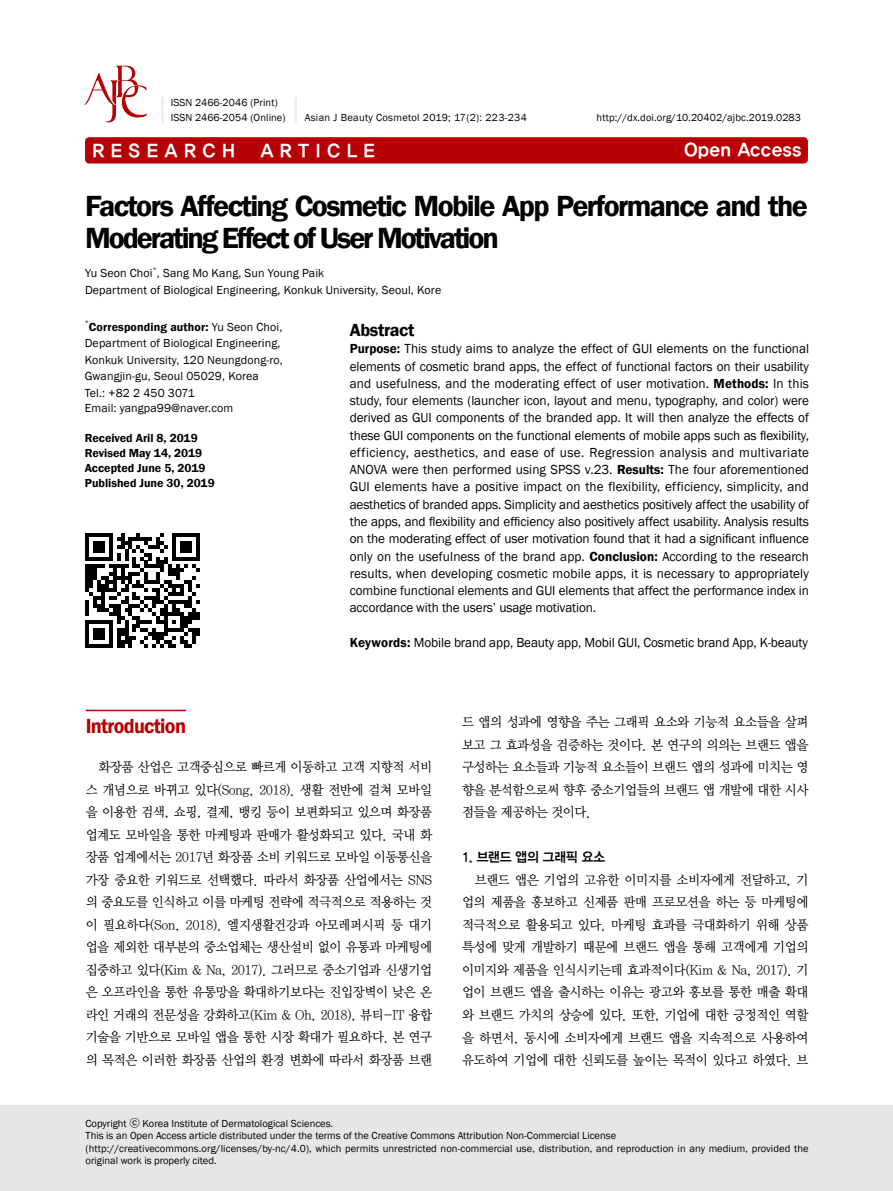
<style>
.page{position:relative;width:893px;height:1191px;background:#fff}
.page>*{position:absolute;margin:0;border:0;box-sizing:border-box;transform-origin:0 0}
.t1{font:600 30px/31.5px "Franklin Gothic";letter-spacing:-.055em;color:#000}
.t2{font:600 21px "Franklin Gothic";letter-spacing:-.035em;color:#b60005;scale:.96 1}
.t3{font:18px "YDIYGO350";color:#fff}
.t4{font:600 18px "Franklin Gothic";letter-spacing:-.02em;color:#000}
.t5{font:13.5px/17.2px "Franklin Gothic";letter-spacing:-.01em;color:#000;text-align:justify}
.t6{font:13.5px/22.5px "YDIY Mj O330";letter-spacing:-.035em;color:#000;text-align:justify;scale:.95 1}
.t7{font:13.5px "YDIYGO340";letter-spacing:-.02em;color:#000;scale:.95 1}
.t8{font:12px/16.5px "Franklin Gothic";letter-spacing:.01em;color:#000}
.t9{font:600 12px/15px "Franklin Gothic";color:#000}
.t10{font:10.5px/12.6px "Franklin Gothic";letter-spacing:.005em;color:#000}
.t11{font:10.5px "Franklin Gothic";letter-spacing:.03em;color:#000}
.t12{font:7.05px "Franklin Gothic";color:#000}
.s1{font-weight:600}
.s2{font-family:"YDIYGO330"}
</style>
<div class="page">
<div style="left:85px;top:137px;width:723px;height:26px;background:#b60005;border-radius:4px"></div>
<hr style="left:86px;top:709px;width:100px;height:2px;background:#b60005">
<div style="left:0;top:1106px;width:893px;height:85px;background:#e6e6e6"></div>
<svg style="left:84px;top:66px;width:63px;height:56px"></svg>
<hr style="left:294px;top:97px;width:3px;height:25px;background:#efefef">
<hr style="left:161px;top:97px;width:3px;height:25px;background:#efefef">
<svg style="left:85px;top:533px;width:115px;height:114px"></svg>
<p class="t10" style="left:171px;top:95px;width:116px;line-height:15px">ISSN 2466-2046 (Print)<br>ISSN 2466-2054 (Online)</p>
<p class="t11" style="left:305px;top:111px;width:224px">Asian J Beauty Cosmetol 2019; 17(2): 223-234</p>
<p class="t10" style="left:597px;top:111px;width:206px">http://dx.doi.org/10.20402/ajbc.2019.0283</p>
<h3 class="t3" style="left:92px;top:141px;width:144px">R E S E A R C H</h3>
<h3 class="t3" style="left:260px;top:141px;width:116px">A R T I C L E</h3>
<h3 class="t3" style="left:684px;top:140px;width:119px">Open Access</h3>
<h1 class="t1" style="left:85px;top:191px;width:724px">Factors Affecting Cosmetic Mobile App Performance and the<br>Moderating Effect of User Motivation</h1>
<p class="t8" style="left:85px;top:265px;width:241px">Yu Seon Choi , Sang Mo Kang, Sun Young Paik</p>
<p class="t12" style="left:153px;top:265px;width:6px">*</p>
<p class="t8" style="left:85px;top:282px;width:358px">Department of Biological Engineering, Konkuk University, Seoul, Kore</p>
<p class="t12" style="left:85px;top:318px;width:6px">*</p>
<p class="t8" style="left:85px;top:318px;width:200px;text-indent:4px"><span class="s1">Corresponding author:</span> Yu Seon Choi, Department of Biological Engineering, Konkuk University, 120 Neungdong-ro, Gwangjin-gu, Seoul 05029, Korea<br>Tel.: +82 2 450 3071</p>
<p class="t8" style="left:85px;top:399px;width:150px">Email: yangpa99@naver.com</p>
<p class="t9" style="left:85px;top:430px;width:131px">Received Aril 8, 2019<br>Revised May 14, 2019<br>Accepted June 5, 2019<br>Published June 30, 2019</p>
<h3 class="t4" style="left:350px;top:318px;width:66px">Abstract</h3>
<p class="t5" style="left:350px;top:340px;width:461px"><span class="s1">Purpose:</span> This study aims to analyze the effect of GUI elements on the functional elements of cosmetic brand apps, the effect of functional factors on their usability and usefulness, and the moderating effect of user motivation. <span class="s1">Methods:</span> In this study, four elements (launcher icon, layout and menu, typography, and color) were derived as GUI components of the branded app. It will then analyze the effects of these GUI components on the functional elements of mobile apps such as flexibility, efficiency, aesthetics, and ease of use. Regression analysis and multivariate ANOVA were then performed using SPSS v.23. <span class="s1">Results:</span> The four aforementioned GUI elements have a positive impact on the flexibility, efficiency, simplicity, and aesthetics of branded apps. Simplicity and aesthetics positively affect the usability of the apps, and flexibility and efficiency also positively affect usability. Analysis results on the moderating effect of user motivation found that it had a significant influence only on the usefulness of the brand app. <span class="s1">Conclusion:</span> According to the research results, when developing cosmetic mobile apps, it is necessary to appropriately combine functional elements and GUI elements that affect the performance index in accordance with the users’ usage motivation.</p>
<p class="t5" style="left:350px;top:634px;width:460px"><span class="s1">Keywords:</span> Mobile brand app, Beauty app, Mobil GUI, Cosmetic brand App, K-beauty</p>
<h2 class="t2" style="left:86px;top:713px;width:106px">Introduction</h2>
<p class="t6" style="left:86px;top:756px;width:366px;text-indent:13px">화장품 산업은 고객중심으로 빠르게 이동하고 고객 지향적 서비 스 개념으로 바뀌고 있다(Song, 2018). 생활 전반에 걸쳐 모바일 을 이용한 검색, 쇼핑, 결제, 뱅킹 등이 보편화되고 있으며 화장품 업계도 모바일을 통한 마케팅과 판매가 활성화되고 있다. 국내 화 장품 업계에서는 2017년 화장품 소비 키워드로 모바일 이동통신을 가장 중요한 키워드로 선택했다. 따라서 화장품 산업에서는 SNS 의 중요도를 인식하고 이를 마케팅 전략에 적극적으로 적용하는 것 이 필요하다(Son, 2018). 엘지생활건강과 아모레퍼시픽 등 대기 업을 제외한 대부분의 중소업체는 생산설비 없이 유통과 마케팅에 집중하고 있다(Kim &amp; Na, 2017). 그러므로 중소기업과 신생기업 은 오프라인을 통한 유통망을 확대하기보다는 진입장벽이 낮은 온 라인 거래의 전문성을 강화하고(Kim &amp; Oh, 2018), 뷰티-IT 융합 기술을 기반으로 모바일 앱을 통한 시장 확대가 필요하다. 본 연구 의 목적은 이러한 화장품 산업의 환경 변화에 따라서 화장품 브랜</p>
<p class="t6" style="left:462px;top:711px;width:366px">드 앱의 성과에 영향을 주는 그래픽 요소와 기능적 요소들을 살펴 보고 그 효과성을 검증하는 것이다. 본 연구의 의의는 브랜드 앱을 구성하는 요소들과 기능적 요소들이 브랜드 앱의 성과에 미치는 영 향을 분석함으로써 향후 중소기업들의 브랜드 앱 개발에 대한 시사 점들을 제공하는 것이다.</p>
<p class="t7" style="left:462px;top:849px;width:152px">1. 브랜드 앱의 그래픽 요소</p>
<p class="t6" style="left:462px;top:869px;width:366px;text-indent:13px">브랜드 앱은 기업의 고유한 이미지를 소비자에게 전달하고, 기 업의 제품을 홍보하고 신제품 판매 프로모션을 하는 등 마케팅에 적극적으로 활용되고 있다. 마케팅 효과를 극대화하기 위해 상품 특성에 맞게 개발하기 때문에 브랜드 앱을 통해 고객에게 기업의 이미지와 제품을 인식시키는데 효과적이다(Kim &amp; Na, 2017). 기 업이 브랜드 앱을 출시하는 이유는 광고와 홍보를 통한 매출 확대 와 브랜드 가치의 상승에 있다. 또한, 기업에 대한 긍정적인 역할 을 하면서, 동시에 소비자에게 브랜드 앱을 지속적으로 사용하여 유도하여 기업에 대한 신뢰도를 높이는 목적이 있다고 하였다. 브</p>
<p class="t10" style="left:86px;top:1117px;width:724px">Copyright <span class="s2">ⓒ</span> Korea Institute of Dermatological Sciences.<br>This is an Open Access article distributed under the terms of the Creative Commons Attribution Non-Commercial License (http://creativecommons.org/licenses/by-nc/4.0), which permits unrestricted non-commercial use, distribution, and reproduction in any medium, provided the original work is properly cited.</p>
</div>
